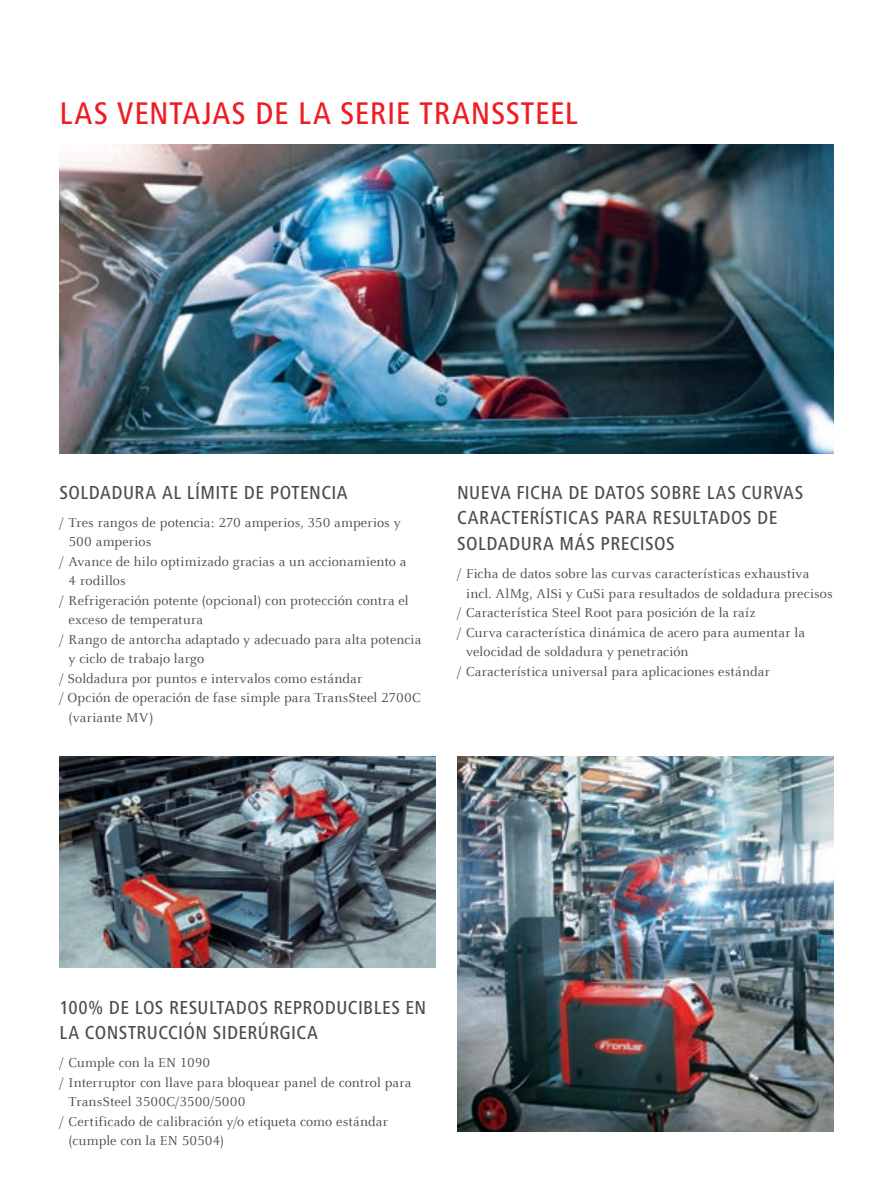
<style>
.page{position:relative;width:893px;height:1191px;background:#fff}
.page>*{position:absolute;margin:0;border:0;box-sizing:border-box;transform-origin:0 0}
.t1{font:500 condensed 32.4px "Frutiger Next LTW1 G";letter-spacing:.025em;color:#ee1d23}
.t2{font:500 condensed 19.5px/25.5px "Frutiger Next LTW1 G";letter-spacing:.025em;color:#4b4c4d}
.t3{font:14.25px "Celeste Offc Pro";letter-spacing:.005em;color:#4b4c4d}
</style>
<div class="page">
<img style="left:60px;top:756px;width:376px;height:211px">
<img style="left:457px;top:756px;width:376px;height:375px">
<img style="left:60px;top:145px;width:773px;height:308px">
<h1 class="t1" style="left:60px;top:94px;width:462px">LAS VENTAJAS DE LA SERIE TRANSSTEE</h1>
<h1 class="t1" style="left:565px;top:94px;width:15px">L</h1>
<h2 class="t2" style="left:60px;top:480px;width:290px">SOLDADURA AL LÍMITE DE POTENCIA</h2>
<p class="t3" style="left:60px;top:514px;width:343px">/ Tres rangos de potencia: 270 amperios, 350 amperios y</p>
<p class="t3" style="left:69px;top:533px;width:84px">500 amperios</p>
<p class="t3" style="left:60px;top:553px;width:348px">/ Avance de hilo optimizado gracias a un accionamiento a</p>
<p class="t3" style="left:69px;top:572px;width:59px">4 rodillos</p>
<p class="t3" style="left:60px;top:592px;width:351px">/ Refrigeración potente (opcional) con protección contra el</p>
<p class="t3" style="left:69px;top:611px;width:136px">exceso de temperatura</p>
<p class="t3" style="left:60px;top:631px;width:363px">/ Rango de antorcha adaptado y adecuado para alta potencia</p>
<p class="t3" style="left:69px;top:650px;width:137px">y ciclo de trabajo largo</p>
<p class="t3" style="left:60px;top:670px;width:304px">/ Soldadura por puntos e intervalos como estándar</p>
<p class="t3" style="left:60px;top:689px;width:363px">/ Opción de operación de fase simple para TransSteel 2700C</p>
<p class="t3" style="left:69px;top:709px;width:86px">(variante MV)</p>
<h2 class="t2" style="left:457px;top:480px;width:348px">N UEVA FICHA DE DATOS SOBRE LAS CURVAS<br>CARACTERÍSTICAS PARA RESULTADOS DE<br>SOLDADURA MÁS PRECISOS</h2>
<p class="t3" style="left:457px;top:565px;width:354px">/ Ficha de datos sobre las curvas características exhaustiva</p>
<p class="t3" style="left:466px;top:584px;width:368px">incl. AlMg, AlSi y CuSi para resultados de soldadura precisos</p>
<p class="t3" style="left:457px;top:604px;width:300px">/ Característica Steel Root para posición de la raíz</p>
<p class="t3" style="left:457px;top:623px;width:349px">/ Curva característica dinámica de acero para aumentar la</p>
<p class="t3" style="left:466px;top:643px;width:224px">velocidad de soldadura y penetración</p>
<p class="t3" style="left:457px;top:662px;width:314px">/ Característica universal para aplicaciones estándar</p>
<h2 class="t2" style="left:60px;top:994px;width:368px">100% DE LOS RESULTADOS REPRODUCIBLES EN<br>LA CONSTRUCCIÓN SIDERÚRGICA</h2>
<p class="t3" style="left:60px;top:1054px;width:152px">/ Cumple con la EN 1090</p>
<p class="t3" style="left:60px;top:1073px;width:353px">/ Interruptor con llave para bloquear panel de control para</p>
<p class="t3" style="left:69px;top:1093px;width:179px">TransSteel 3500C/3500/5000</p>
<p class="t3" style="left:60px;top:1112px;width:330px">/ Certificado de calibración y/o etiqueta como estándar</p>
<p class="t3" style="left:69px;top:1132px;width:157px">(cumple con la EN 50504)</p>
</div>
